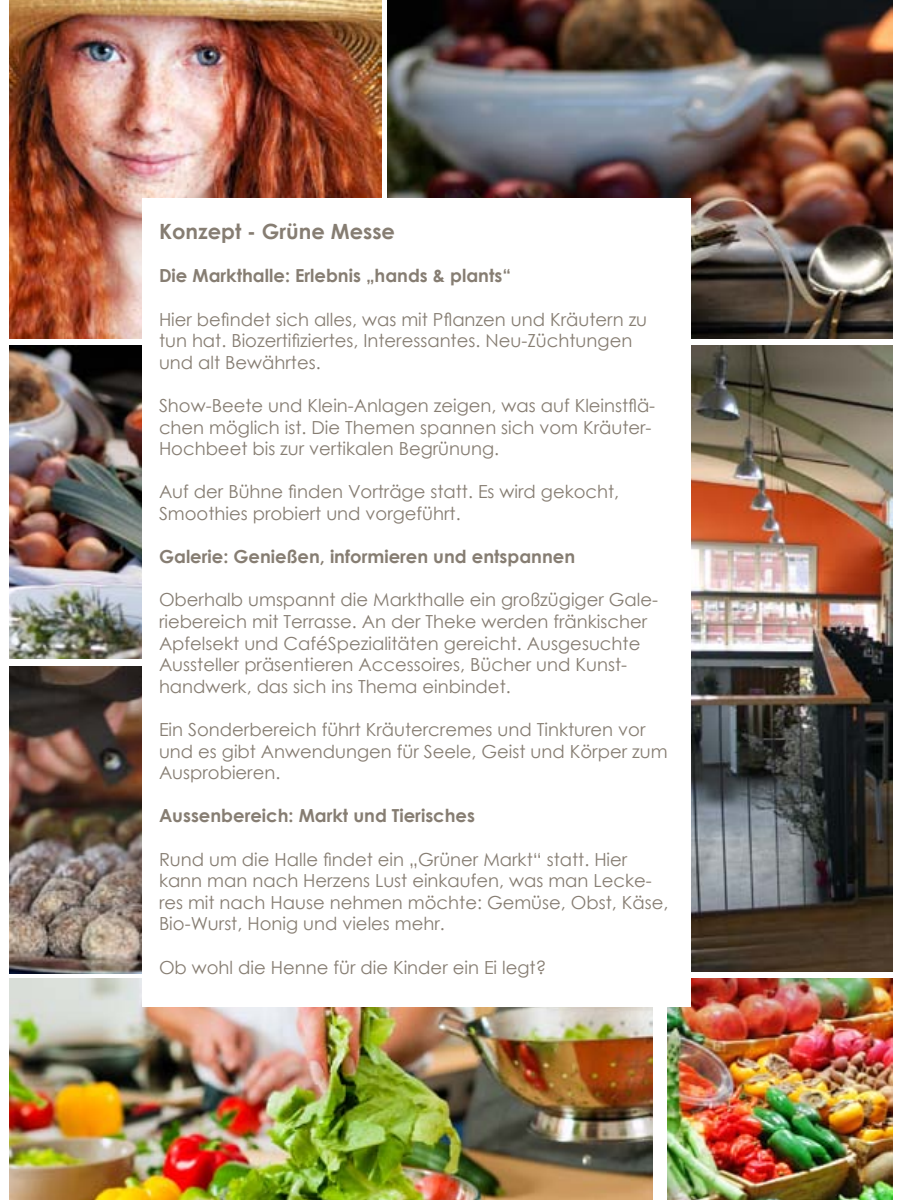
<style>
.page{position:relative;width:900px;height:1200px;background:#fff}
.page>*{position:absolute;margin:0;border:0;box-sizing:border-box;transform-origin:0 0}
.t1{font:700 21px "Century Gothic";color:#867d72}
.t2{font:18px/21.6px "Century Gothic";color:#867d72}
.t3{font:700 18px "Century Gothic";color:#867d72}
</style>
<div class="page">
<img style="left:9px;top:666px;width:133px;height:308px">
<img style="left:692px;top:345px;width:200px;height:627px">
<img style="left:9px;top:345px;width:133px;height:313px">
<img style="left:387px;top:0;width:505px;height:339px">
<img style="left:9px;top:0;width:372px;height:339px">
<img style="left:9px;top:978px;width:644px;height:222px">
<img style="left:668px;top:978px;width:224px;height:222px">
<div style="left:142px;top:198px;width:550px;height:808px;background:#fff"></div>
<p class="t1" style="left:159px;top:216px;width:238px">Konzept - Grüne Messe</p>
<p class="t3" style="left:159px;top:262px;width:354px">Die Markthalle: Erlebnis „hands &amp; plants“</p>
<p class="t2" style="left:159px;top:308px;width:490px">Hier befindet sich alles, was mit Pflanzen und Kräutern zu tun hat. Biozertifiziertes, Interessantes. Neu-Züchtungen und alt Bewährtes.</p>
<p class="t2" style="left:159px;top:394px;width:498px">Show-Beete und Klein-Anlagen zeigen, was auf Kleinstflä&shy;chen möglich ist. Die Themen spannen sich vom Kräuter-<br>Hochbeet bis zur vertikalen Begrünung.</p>
<p class="t2" style="left:159px;top:481px;width:462px">Auf der Bühne finden Vorträge statt. Es wird gekocht,<br>Smoothies probiert und vorgeführt.</p>
<p class="t3" style="left:159px;top:543px;width:418px">Galerie: Genießen, informieren und entspannen</p>
<p class="t2" style="left:159px;top:589px;width:501px">Oberhalb umspannt die Markthalle ein großzügiger Gale&shy;riebereich mit Terrasse. An der Theke werden fränkischer Apfelsekt und CaféSpezialitäten gereicht. Ausgesuchte Aussteller präsentieren Accessoires, Bücher und Kunst&shy;handwerk, das sich ins Thema einbindet.</p>
<p class="t2" style="left:159px;top:718px;width:510px">Ein Sonderbereich führt Kräutercremes und Tinkturen vor und es gibt Anwendungen für Seele, Geist und Körper zum<br>Ausprobieren.</p>
<p class="t3" style="left:159px;top:802px;width:318px">Aussenbereich: Markt und Tierisches</p>
<p class="t2" style="left:159px;top:848px;width:511px">Rund um die Halle findet ein „Grüner Markt“ statt. Hier kann man nach Herzens Lust einkaufen, was man Lecke&shy;res mit nach Hause nehmen möchte: Gemüse, Obst, Käse, Bio-Wurst, Honig und vieles mehr.</p>
<p class="t2" style="left:159px;top:956px;width:389px">Ob wohl die Henne für die Kinder ein Ei legt?</p>
</div>
